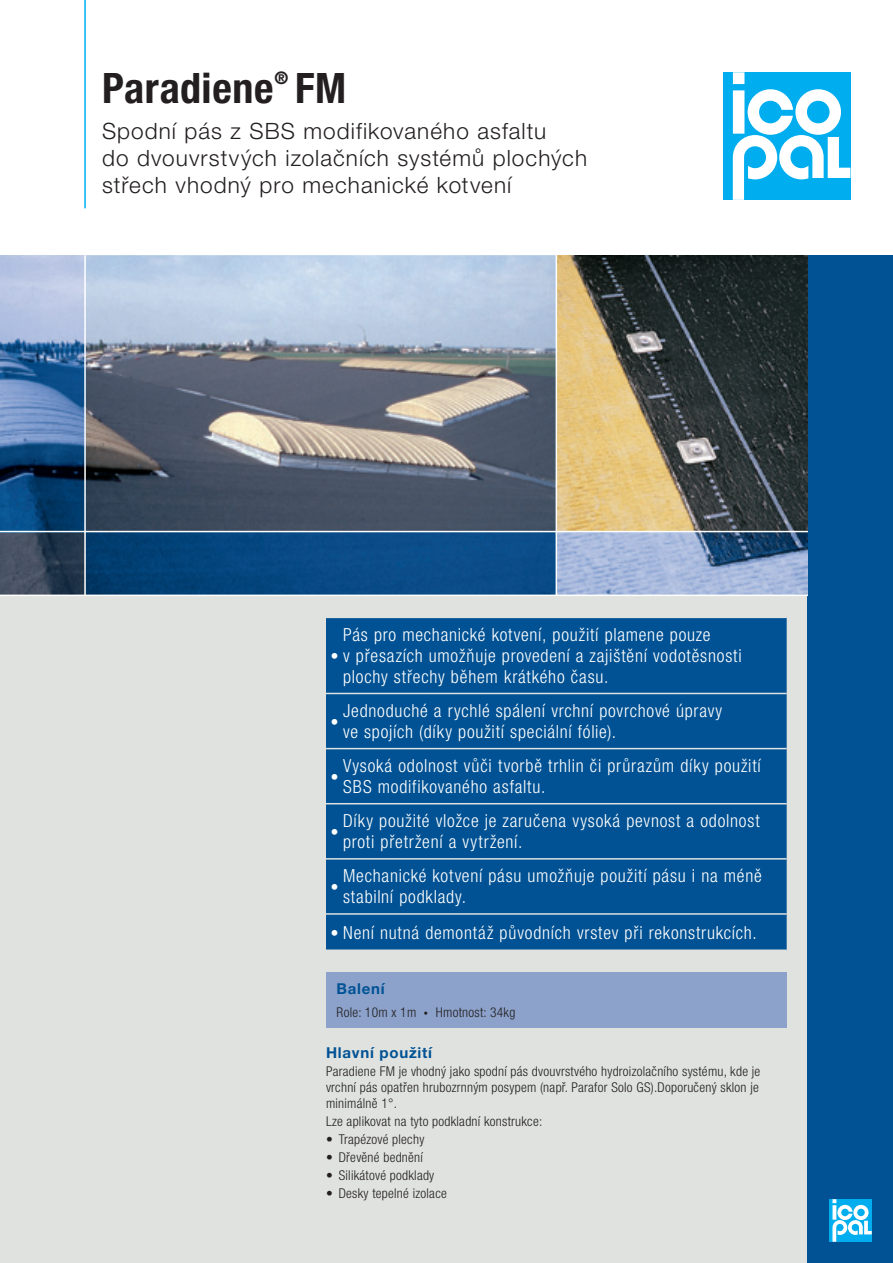
<style>
.page{position:relative;width:893px;height:1263px;background:#fff}
.page>*{position:absolute;margin:0;border:0;box-sizing:border-box;transform-origin:0 0}
.t1{font:700 condensed 42px "Helvetica Neue LT Pro";letter-spacing:.015em;color:#231f20}
.t2{font:300 22.5px/27px "Helvetica Neue LT Pro";letter-spacing:.045em;color:#231f20}
.t3{font:19.5px "Wingdings";color:#fff}
.t4{font:300 condensed 18px/21px "Helvetica Neue LT Pro";letter-spacing:.045em;color:#fff}
.t5{font:700 condensed 17.4px "Helvetica Neue LT Pro";color:#231f20}
.t6{font:700 15px "Helvetica Neue LT Pro";letter-spacing:.05em;color:#005294}
.t7{font:300 condensed 13.5px/15.9px "Helvetica Neue LT Pro";letter-spacing:.02em;color:#231f20;text-align:justify}
</style>
<div class="page">
<div style="left:0;top:595px;width:893px;height:668px;background:#dfe2df"></div>
<div style="left:808px;top:255px;width:85px;height:1008px;background:#005294"></div>
<img style="left:0;top:255px;width:556px;height:340px">
<img style="left:557px;top:255px;width:251px;height:276px">
<img style="left:0;top:255px;width:84px;height:276px">
<img style="left:86px;top:532px;width:722px;height:63px">
<div style="left:829px;top:1199px;width:43px;height:43px;background:#00aeef"></div>
<svg style="left:832px;top:1199px;width:40px;height:43px"></svg>
<hr style="left:0;top:531px;width:808px;height:1px;background:#fff">
<hr style="left:556px;top:255px;width:1px;height:340px;background:#fff">
<hr style="left:0;top:595px;width:808px;height:1px;background:#fff">
<hr style="left:84px;top:255px;width:2px;height:340px;background:#fff">
<hr style="left:84px;top:0;width:2px;height:208px;background:#00aeef">
<div style="left:723px;top:72px;width:127px;height:128px;background:#00aeef"></div>
<svg style="left:733px;top:72px;width:117px;height:128px"></svg>
<div style="left:326px;top:618px;width:461px;height:331px;background:#005294"></div>
<svg style="left:326px;top:693px;width:17px;height:1px"></svg>
<hr style="left:343px;top:693px;width:444px;height:1px;background:#dfe2df">
<svg style="left:326px;top:748px;width:17px;height:1px"></svg>
<hr style="left:343px;top:748px;width:444px;height:1px;background:#dfe2df">
<svg style="left:326px;top:803px;width:17px;height:1px"></svg>
<hr style="left:343px;top:803px;width:444px;height:1px;background:#dfe2df">
<svg style="left:326px;top:858px;width:17px;height:1px"></svg>
<hr style="left:343px;top:858px;width:444px;height:1px;background:#dfe2df">
<svg style="left:326px;top:913px;width:17px;height:2px"></svg>
<hr style="left:343px;top:913px;width:444px;height:2px;background:#dfe2df">
<svg style="left:326px;top:949px;width:17px;height:1px"></svg>
<div style="left:326px;top:972px;width:461px;height:55px;background:#8ca2cb"></div>
<h1 class="t1" style="left:102px;top:63px;width:173px">Paradiene</h1>
<p class="t5" style="left:275px;top:68px;width:15px">®</p>
<h1 class="t1" style="left:295px;top:63px;width:53px">FM</h1>
<p class="t2" style="left:102px;top:117px;width:487px">Spodní pás z SBS modifikovaného asfaltu<br>do dvouvrstvých izolačních systémů plochých střech vhodný pro mechanické kotvení</p>
<p class="t4" style="left:343px;top:624px;width:369px">Pás pro mechanické kotvení, použití plamene pouze</p>
<p class="t4" style="left:343px;top:666px;width:267px">plochy střechy během krátkého času.</p>
<p class="t4" style="left:330px;top:645px;width:413px">• v přesazích umožňuje provedení a zajištění vodotěsnosti</p>
<p class="t4" style="left:343px;top:700px;width:381px">Jednoduché a rychlé spálení vrchní povrchové úpravy ve spojích (díky použití speciální fólie).</p>
<p class="t3" style="left:330px;top:711px;width:10px">•</p>
<p class="t4" style="left:343px;top:755px;width:419px">Vysoká odolnost vůči tvorbě trhlin či průrazům díky použití<br>SBS modifikovaného asfaltu.</p>
<p class="t3" style="left:330px;top:766px;width:10px">•</p>
<p class="t4" style="left:343px;top:810px;width:418px">Díky použité vložce je zaručena vysoká pevnost a odolnost proti přetržení a vytržení.</p>
<p class="t3" style="left:330px;top:821px;width:10px">•</p>
<p class="t4" style="left:343px;top:865px;width:420px">Mechanické kotvení pásu umožňuje použití pásu i na méně stabilní podklady.</p>
<p class="t4" style="left:330px;top:921px;width:428px">• Není nutná demontáž původních vrstev při rekonstrukcích.</p>
<p class="t3" style="left:330px;top:876px;width:10px">•</p>
<p class="t6" style="left:337px;top:979px;width:50px">Balení</p>
<p class="t7" style="left:337px;top:1004px;width:180px">Role: 10m x 1m • Hmotnost: 34kg</p>
<p class="t6" style="left:326px;top:1043px;width:108px">Hlavní použití</p>
<p class="t7" style="left:326px;top:1063px;width:436px">Paradiene FM je vhodný jako spodní pás dvouvrstvého hydroizolačního systému, kde je vrchní pás opatřen hrubozrnným posypem (např. Parafor Solo GS).Doporučený sklon je minimálně 1°.</p>
<p class="t7" style="left:326px;top:1113px;width:218px">Lze aplikovat na tyto podkladní konstrukce:</p>
<p class="t7" style="left:326px;top:1131px;width:100px">• Trapézové plechy</p>
<p class="t7" style="left:326px;top:1149px;width:98px">• Dřevěné bednění</p>
<p class="t7" style="left:326px;top:1167px;width:110px">• Silikátové podklady</p>
<p class="t7" style="left:326px;top:1186px;width:122px">• Desky tepelné izolace</p>
</div>
